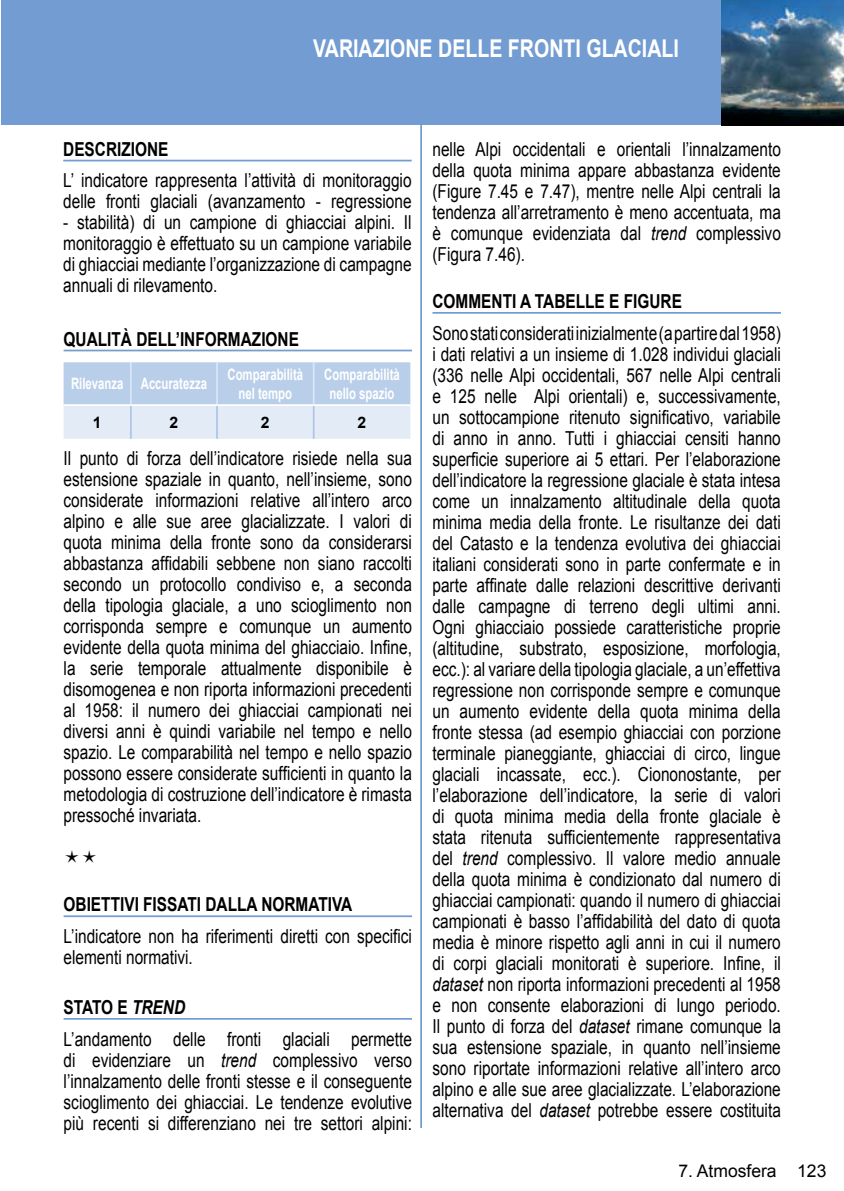
<style>
.page{position:relative;width:844px;height:1191px;background:#fff}
.page>*{position:absolute;margin:0;border:0;box-sizing:border-box;transform-origin:0 0}
.t1{font:700 24.5px "Arial";color:#fff;scale:.8 1}
.t2{font:19.25px/21px "Arial";color:#000;text-align:justify;scale:.8 1}
.t3{font:700 19.25px "Arial";color:#000;scale:.8 1}
.t4{font:17.5px "Arial";color:#000}
.t5{font:700 15.75px/18.9px "Arial";color:#fff;text-align:center;scale:.72 1}
.t6{font:700 15.75px "Arial";color:#000}
.s1{font-weight:700}
.s2{font-weight:700;font-style:italic}
.s3{font-style:italic}
</style>
<div class="page">
<div style="left:1px;top:0;width:721px;height:125px;background:#739dd2"></div>
<img style="left:721px;top:0;width:122px;height:125px">
<hr style="left:420px;top:120px;width:2px;height:1008px;background:#739dd2">
<hr style="left:63px;top:160px;width:348px;height:1px;background:#739dd2">
<hr style="left:64px;top:350px;width:348px;height:1px;background:#739dd2">
<svg style="left:64px;top:362px;width:346px;height:77px;background:#cbdaee"></svg>
<hr style="left:130px;top:406px;width:2px;height:33px;background:#aec5e7">
<hr style="left:216px;top:406px;width:2px;height:33px;background:#aec5e7">
<hr style="left:313px;top:406px;width:1px;height:33px;background:#aec5e7">
<hr style="left:130px;top:362px;width:2px;height:42px;background:#d7e8f7">
<hr style="left:216px;top:362px;width:2px;height:42px;background:#d7e8f7">
<hr style="left:313px;top:362px;width:1px;height:42px;background:#d7e8f7">
<hr style="left:64px;top:404px;width:67px;height:2px;background:#fff">
<hr style="left:131px;top:404px;width:86px;height:2px;background:#fff">
<hr style="left:217px;top:404px;width:96px;height:2px;background:#fff">
<hr style="left:313px;top:404px;width:97px;height:2px;background:#fff">
<hr style="left:64px;top:915px;width:348px;height:2px;background:#739dd2">
<hr style="left:64px;top:1018px;width:348px;height:1px;background:#739dd2">
<hr style="left:432px;top:312px;width:348px;height:2px;background:#739dd2">
<p class="t1" style="left:313px;top:33px;width:458px">VARIAZIONE DELLE FRONTI GLACIALI</p>
<p class="t3" style="left:63px;top:136px;width:133px">DESCRIZIONE</p>
<p class="t2" style="left:63px;top:170px;width:437px">L’ indicatore rappresenta l’attività di monitoraggio delle fronti glaciali (avanzamento - regressione</p>
<p class="t2" style="left:63px;top:212px;width:437px">- stabilità) di un campione di ghiacciai alpini. Il monitoraggio è effettuato su un campione variabile di ghiacciai mediante l’organizzazione di campagne annuali di rilevamento.</p>
<p class="t3" style="left:64px;top:326px;width:296px">QUALITÀ DELL’INFORMAZIONE</p>
<p class="t5" style="left:71px;top:375px;width:190px">Rilevanza Accuratezza</p>
<p class="t5" style="left:227px;top:365px;width:107px">Comparabilità nel tempo</p>
<p class="t5" style="left:324px;top:365px;width:107px">Comparabilità nello spazio</p>
<p class="t6" style="left:93px;top:411px;width:10px">1</p>
<p class="t6" style="left:169px;top:411px;width:10px">2</p>
<p class="t6" style="left:261px;top:411px;width:10px">2</p>
<p class="t6" style="left:357px;top:411px;width:10px">2</p>
<p class="t2" style="left:64px;top:448px;width:437px">Il punto di forza dell’indicatore risiede nella sua estensione spaziale in quanto, nell’insieme, sono considerate informazioni relative all’intero arco alpino e alle sue aree glacializzate. I valori di quota minima della fronte sono da considerarsi abbastanza affidabili sebbene non siano raccolti secondo un protocollo condiviso e, a seconda della tipologia glaciale, a uno scioglimento non corrisponda sempre e comunque un aumento evidente della quota minima del ghiacciaio. Infine, la serie temporale attualmente disponibile è disomogenea e non riporta informazioni precedenti al 1958: il numero dei ghiacciai campionati nei diversi anni è quindi variabile nel tempo e nello spazio. Le comparabilità nel tempo e nello spazio possono essere considerate sufficienti in quanto la metodologia di costruzione dell’indicatore è rimasta pressoché invariata.</p>
<p class="t3" style="left:64px;top:892px;width:362px">OBIETTIVI FISSATI DALLA NORMATIVA</p>
<p class="t2" style="left:64px;top:926px;width:437px">L’indicatore non ha riferimenti diretti con specifici elementi normativi.</p>
<p class="t2" style="left:64px;top:991px;width:437px;line-height:31.5px"><span class="s1">STATO E</span> <span class="s2">TREND<br></span>L’andamento delle fronti glaciali permette</p>
<p class="t2" style="left:64px;top:1049px;width:437px">di evidenziare un <span class="s3">trend</span> complessivo verso l’innalzamento delle fronti stesse e il conseguente scioglimento dei ghiacciai. Le tendenze evolutive più recenti si differenziano nei tre settori alpini:</p>
<p class="t2" style="left:432px;top:139px;width:437px">nelle Alpi occidentali e orientali l’innalzamento della quota minima appare abbastanza evidente (Figure 7.45 e 7.47), mentre nelle Alpi centrali la tendenza all’arretramento è meno accentuata, ma è comunque evidenziata dal <span class="s3">trend</span> complessivo (Figura 7.46).</p>
<p class="t3" style="left:432px;top:288px;width:313px">COMMENTI A TABELLE E FIGURE</p>
<p class="t2" style="left:432px;top:322px;width:437px">Sono stati considerati inizialmente (a partire dal 1958) i dati relativi a un insieme di 1.028 individui glaciali (336 nelle Alpi occidentali, 567 nelle Alpi centrali e 125 nelle Alpi orientali) e, successivamente, un sottocampione ritenuto significativo, variabile di anno in anno. Tutti i ghiacciai censiti hanno superficie superiore ai 5 ettari. Per l’elaborazione dell’indicatore la regressione glaciale è stata intesa come un innalzamento altitudinale della quota minima media della fronte. Le risultanze dei dati del Catasto e la tendenza evolutiva dei ghiacciai italiani considerati sono in parte confermate e in parte affinate dalle relazioni descrittive derivanti dalle campagne di terreno degli ultimi anni.<br>Ogni ghiacciaio possiede caratteristiche proprie (altitudine, substrato, esposizione, morfologia, ecc.): al variare della tipologia glaciale, a un’effettiva regressione non corrisponde sempre e comunque un aumento evidente della quota minima della fronte stessa (ad esempio ghiacciai con porzione terminale pianeggiante, ghiacciai di circo, lingue glaciali incassate, ecc.). Ciononostante, per l’elaborazione dell’indicatore, la serie di valori di quota minima media della fronte glaciale è stata ritenuta sufficientemente rappresentativa del <span class="s3">trend</span> complessivo. Il valore medio annuale della quota minima è condizionato dal numero di ghiacciai campionati: quando il numero di ghiacciai campionati è basso l’affidabilità del dato di quota media è minore rispetto agli anni in cui il numero di corpi glaciali monitorati è superiore. Infine, il <span class="s3">dataset</span> non riporta informazioni precedenti al 1958 e non consente elaborazioni di lungo periodo.<br>Il punto di forza del <span class="s3">dataset</span> rimane comunque la sua estensione spaziale, in quanto nell’insieme sono riportate informazioni relative all’intero arco alpino e alle sue aree glacializzate. L’elaborazione alternativa del <span class="s3">dataset</span> potrebbe essere costituita</p>
<p class="t4" style="left:678px;top:1159px;width:149px">7. Atmosfera 123</p>
</div>
